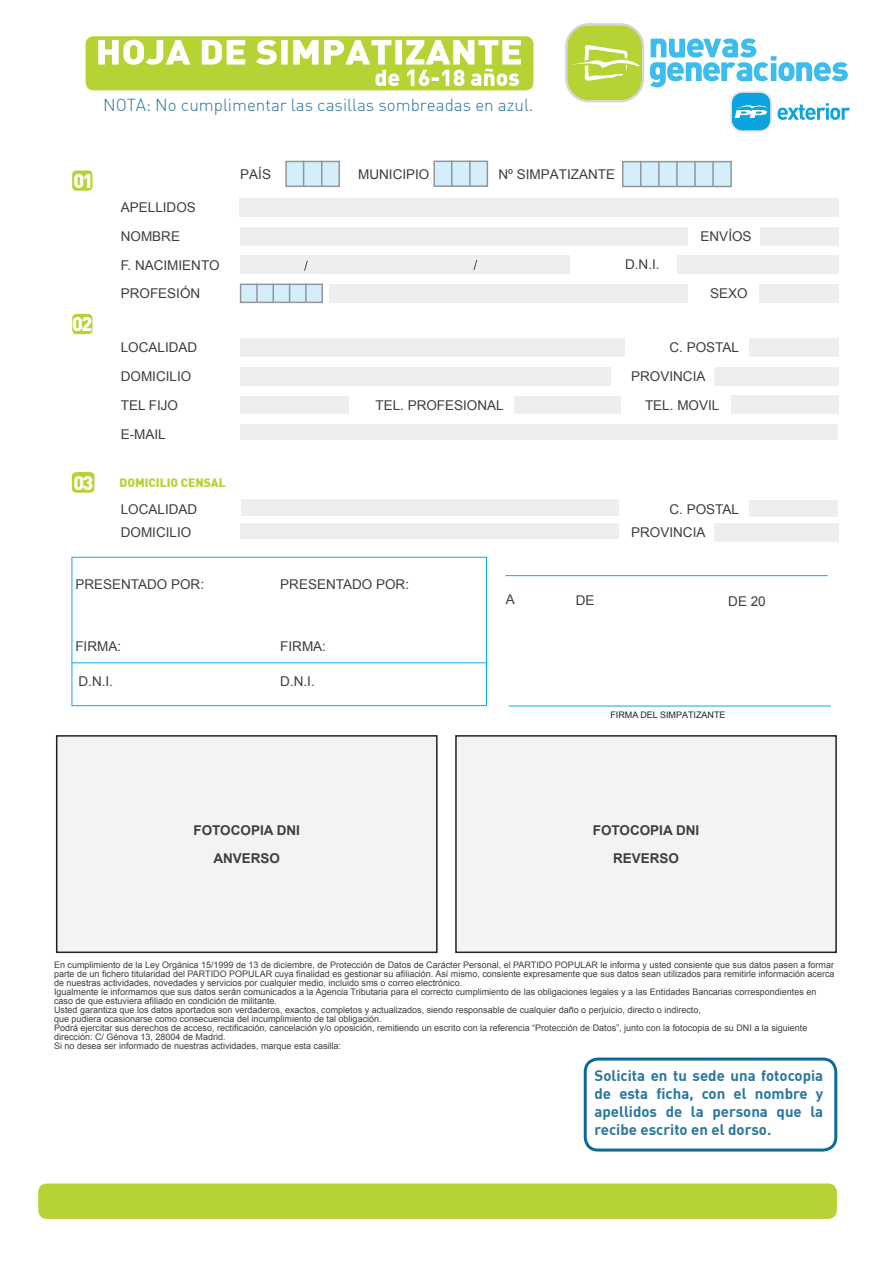
<style>
.page{position:relative;width:893px;height:1263px;background:#fff}
.page>*{position:absolute;margin:0;border:0;box-sizing:border-box;transform-origin:0 0}
.t1{font:900 19.5px "DIN";color:#fff}
.t2{font:17.1px "DIN Light Alternate";color:#28759f}
.Texto_formulario{font:700 15px/18px "DIN";color:#28759f;text-align:justify}
.Texto_formulario-2{font:13.5px "Arial";color:#3e3e3f}
.Texto_formulario-3{font:700 13.5px "Arial";color:#3e3e3f}
.t3{font:13.5px "Arial";color:#3e3e3f}
.t4{font:900 12px "DIN";color:#b5d334}
.Texto_formulario-4{font:9px "Arial";color:#3e3e3f}
.t5{font:9px "Arial";color:#231f20}
.s1{font-family:"DIN Black";font-weight:400}
.s2{font-style:inherit}
</style>
<div class="page">
<div style="left:584px;top:1057px;width:253px;height:94px;border:3px solid #0d6b96;border-radius:13px"></div>
<div style="left:240px;top:198px;width:599px;height:18px;background:#eeeeef"></div>
<div style="left:240px;top:396px;width:109px;height:18px;background:#eeeeef"></div>
<div style="left:514px;top:396px;width:107px;height:17px;background:#eeeeef"></div>
<div style="left:732px;top:396px;width:107px;height:18px;background:#eeeeef"></div>
<div style="left:240px;top:227px;width:447px;height:18px;background:#eeeeef"></div>
<div style="left:760px;top:227px;width:79px;height:18px;background:#eeeeef"></div>
<div style="left:240px;top:367px;width:371px;height:18px;background:#eeeeef"></div>
<div style="left:714px;top:367px;width:125px;height:18px;background:#eeeeef"></div>
<div style="left:240px;top:338px;width:384px;height:19px;background:#eeeeef"></div>
<div style="left:750px;top:338px;width:89px;height:19px;background:#eeeeef"></div>
<div style="left:240px;top:425px;width:597px;height:15px;background:#eeeeef"></div>
<div style="left:329px;top:284px;width:359px;height:18px;background:#eeeeef"></div>
<div style="left:760px;top:284px;width:79px;height:18px;background:#eeeeef"></div>
<div style="left:240px;top:284px;width:83px;height:19px;background:#d4effb;border:2px solid #939598"></div>
<svg style="left:256px;top:284px;width:2px;height:19px"></svg>
<svg style="left:272px;top:284px;width:2px;height:19px"></svg>
<svg style="left:289px;top:284px;width:1px;height:19px"></svg>
<svg style="left:305px;top:284px;width:2px;height:19px"></svg>
<div style="left:57px;top:736px;width:380px;height:216px;background:#f2f3f4"></div>
<div style="left:56px;top:735px;width:382px;height:218px;border:2px solid #231f20"></div>
<div style="left:456px;top:736px;width:380px;height:216px;background:#f2f3f4"></div>
<div style="left:455px;top:735px;width:382px;height:218px;border:2px solid #231f20"></div>
<hr style="left:72px;top:662px;width:415px;height:1px;background:#00aeef">
<hr style="left:509px;top:706px;width:322px;height:1px;background:#00aeef">
<div style="left:240px;top:256px;width:330px;height:18px;background:#eeeeef"></div>
<div style="left:677px;top:256px;width:162px;height:18px;background:#eeeeef"></div>
<svg style="left:304px;top:261px;width:4px;height:10px"></svg>
<svg style="left:473px;top:260px;width:4px;height:10px"></svg>
<div style="left:72px;top:557px;width:415px;height:149px;border:1px solid #00aeef"></div>
<hr style="left:505px;top:575px;width:323px;height:1px;background:#00aeef">
<div style="left:714px;top:523px;width:125px;height:19px;background:#eeeeef"></div>
<div style="left:240px;top:523px;width:379px;height:16px;background:#eeeeef"></div>
<div style="left:750px;top:500px;width:88px;height:17px;background:#eeeeef"></div>
<div style="left:241px;top:499px;width:378px;height:16px;background:#eeeeef"></div>
<div style="left:72px;top:170px;width:20px;height:21px;background:#b5d334;border-radius:4px"></div>
<div style="left:72px;top:314px;width:20px;height:20px;background:#b5d334;border-radius:4px"></div>
<div style="left:74px;top:472px;width:20px;height:20px;background:#b5d334;border-radius:4px"></div>
<div style="left:622px;top:161px;width:110px;height:26px;background:#d4effb;border:2px solid #939598"></div>
<svg style="left:640px;top:161px;width:1px;height:25px"></svg>
<hr style="left:658px;top:161px;width:2px;height:25px;background:#939598">
<hr style="left:676px;top:161px;width:2px;height:25px;background:#939598">
<hr style="left:694px;top:161px;width:2px;height:25px;background:#939598">
<hr style="left:712px;top:161px;width:2px;height:25px;background:#939598">
<div style="left:433px;top:161px;width:55px;height:26px;background:#d4effb;border:2px solid #939598"></div>
<svg style="left:451px;top:161px;width:1px;height:25px"></svg>
<hr style="left:469px;top:161px;width:2px;height:25px;background:#939598">
<div style="left:285px;top:161px;width:55px;height:26px;background:#d4effb;border:2px solid #939598"></div>
<svg style="left:303px;top:161px;width:1px;height:25px"></svg>
<svg style="left:321px;top:161px;width:1px;height:25px"></svg>
<div style="left:38px;top:1183px;width:799px;height:36px;background:#b5d334;border-radius:9px"></div>
<div style="left:86px;top:36px;width:447px;height:54px;background:#b5d334;border-radius:8px"></div>
<svg style="left:98px;top:40px;width:423px;height:46px"></svg>
<svg style="left:565px;top:23px;width:79px;height:79px;background:#c4da65"></svg>
<svg style="left:650px;top:38px;width:200px;height:94px"></svg>
<div style="left:72px;top:472px;width:20px;height:20px;background:#b5d334;border-radius:4px"></div>
<h2 class="t2" style="left:103px;top:94px;width:432px">NOTA: No cumplimentar las casillas sombreadas en azul.</h2>
<h1 class="t1" style="left:73px;top:168px;width:21px">01</h1>
<h1 class="t1" style="left:72px;top:311px;width:21px">02</h1>
<h1 class="t1" style="left:73px;top:470px;width:21px">0<span class="s1">3</span></h1>
<p class="Texto_formulario-2" style="left:121px;top:199px;width:77px">APELLIDOS</p>
<h3 class="t3" style="left:240px;top:165px;width:32px">PAÍS</h3>
<h3 class="Texto_formulario-2" style="left:358px;top:165px;width:73px">MUNICIPIO</h3>
<h3 class="t3" style="left:498px;top:165px;width:118px"><span class="s2">Nº</span> SIMPATIZANTE</h3>
<p class="Texto_formulario-2" style="left:121px;top:227px;width:61px">NOMBRE</p>
<p class="Texto_formulario-2" style="left:701px;top:227px;width:53px">ENVÍOS</p>
<p class="Texto_formulario-2" style="left:121px;top:256px;width:100px">F. NACIMIENTO</p>
<h3 class="t3" style="left:625px;top:256px;width:36px">D.N.I.</h3>
<p class="Texto_formulario-2" style="left:121px;top:285px;width:81px">PROFESIÓN</p>
<p class="Texto_formulario-2" style="left:710px;top:285px;width:39px">SEXO</p>
<p class="Texto_formulario-2" style="left:121px;top:339px;width:78px">LOCALIDAD</p>
<p class="Texto_formulario-2" style="left:669px;top:339px;width:71px">C. POSTAL</p>
<p class="Texto_formulario-2" style="left:121px;top:368px;width:72px">DOMICILIO</p>
<p class="Texto_formulario-2" style="left:631px;top:368px;width:76px">PROVINCIA</p>
<p class="Texto_formulario-2" style="left:121px;top:396px;width:59px">TEL FIJO</p>
<p class="Texto_formulario-2" style="left:375px;top:396px;width:130px">TEL. PROFESIONAL</p>
<p class="Texto_formulario-2" style="left:645px;top:396px;width:76px">TEL. MOVIL</p>
<p class="Texto_formulario-2" style="left:121px;top:425px;width:47px">E-MAIL</p>
<h3 class="t4" style="left:120px;top:474px;width:108px">DOMICILIO CENSAL</h3>
<h3 class="Texto_formulario-2" style="left:121px;top:500px;width:78px">LOCALIDAD</h3>
<h3 class="Texto_formulario-2" style="left:669px;top:500px;width:71px">C. POSTAL</h3>
<h3 class="Texto_formulario-2" style="left:121px;top:524px;width:72px">DOMICILIO</h3>
<h3 class="Texto_formulario-2" style="left:631px;top:524px;width:76px">PROVINCIA</h3>
<p class="Texto_formulario-2" style="left:75px;top:575px;width:130px">PRESENTADO POR:</p>
<p class="Texto_formulario-2" style="left:280px;top:575px;width:130px">PRESENTADO POR:</p>
<p class="Texto_formulario-2" style="left:75px;top:637px;width:47px">FIRMA:</p>
<p class="Texto_formulario-2" style="left:280px;top:637px;width:47px">FIRMA:</p>
<p class="Texto_formulario-2" style="left:79px;top:672px;width:36px">D.N.I.</p>
<p class="Texto_formulario-2" style="left:280px;top:672px;width:36px">D.N.I.</p>
<p class="Texto_formulario-3" style="left:193px;top:821px;width:108px">FOTOCOPIA DNI</p>
<p class="Texto_formulario-3" style="left:213px;top:849px;width:68px">ANVERSO</p>
<p class="Texto_formulario-2" style="left:506px;top:591px;width:11px">A</p>
<p class="Texto_formulario-2" style="left:576px;top:591px;width:20px">DE</p>
<p class="Texto_formulario-2" style="left:728px;top:592px;width:39px">DE 20</p>
<p class="t5" style="left:610px;top:709px;width:117px"><span class="s2">FIRMA DEL</span> SIMPATIZANTE</p>
<p class="Texto_formulario-3" style="left:593px;top:821px;width:108px">FOTOCOPIA DNI</p>
<p class="Texto_formulario-3" style="left:613px;top:849px;width:68px">REVERSO</p>
<p class="Texto_formulario-4" style="left:54px;top:959px;width:782px">En cumplimiento de la Ley Orgánica 15/1999 de 13 de diciembre, de Protección de Datos de Carácter Personal, el PARTIDO POPULAR le informa y usted consiente que sus datos pasen a formar</p>
<p class="Texto_formulario-4" style="left:54px;top:968px;width:782px">parte de un fichero titularidad del PARTIDO POPULAR cuya finalidad es gestionar su afiliación. Así mismo, consiente expresamente que sus datos sean utilizados para remitirle información acerca</p>
<p class="Texto_formulario-4" style="left:54px;top:977px;width:410px">de nuestras actividades, novedades y servicios por cualquier medio, incluido sms o correo electrónico.</p>
<p class="Texto_formulario-4" style="left:54px;top:986px;width:764px">Igualmente le informamos que sus datos serán comunicados a la Agencia Tributaria para el correcto cumplimiento de las obligaciones legales y a las Entidades Bancarias correspondientes en</p>
<p class="Texto_formulario-4" style="left:54px;top:995px;width:225px">caso de que estuviera afiliado en condición de militante.</p>
<p class="Texto_formulario-4" style="left:54px;top:1004px;width:648px">Usted garantiza que los datos aportados son verdaderos, exactos, completos y actualizados, siendo responsable de cualquier daño o perjuicio, directo o indirecto,</p>
<p class="Texto_formulario-4" style="left:54px;top:1013px;width:329px">que pudiera ocasionarse como consecuencia del incumplimiento de tal obligación.</p>
<p class="Texto_formulario-4" style="left:54px;top:1022px;width:755px">Podrá ejercitar sus derechos de acceso, rectificación, cancelación y/o oposición, remitiendo un escrito con la referencia “Protección de Datos”, junto con la fotocopia de su DNI a la siguiente</p>
<p class="Texto_formulario-4" style="left:54px;top:1031px;width:173px">dirección: C/ Génova 13, 28004 de Madrid.</p>
<p class="Texto_formulario-4" style="left:54px;top:1040px;width:289px">Si no desea ser informado de nuestras actividades, marque esta casilla:</p>
<p class="Texto_formulario" style="left:594px;top:1066px;width:230px">Solicita en tu sede una fotocopia de esta ficha, con el nombre y apellidos de la persona que la recibe escrito en el dorso.</p>
</div>
